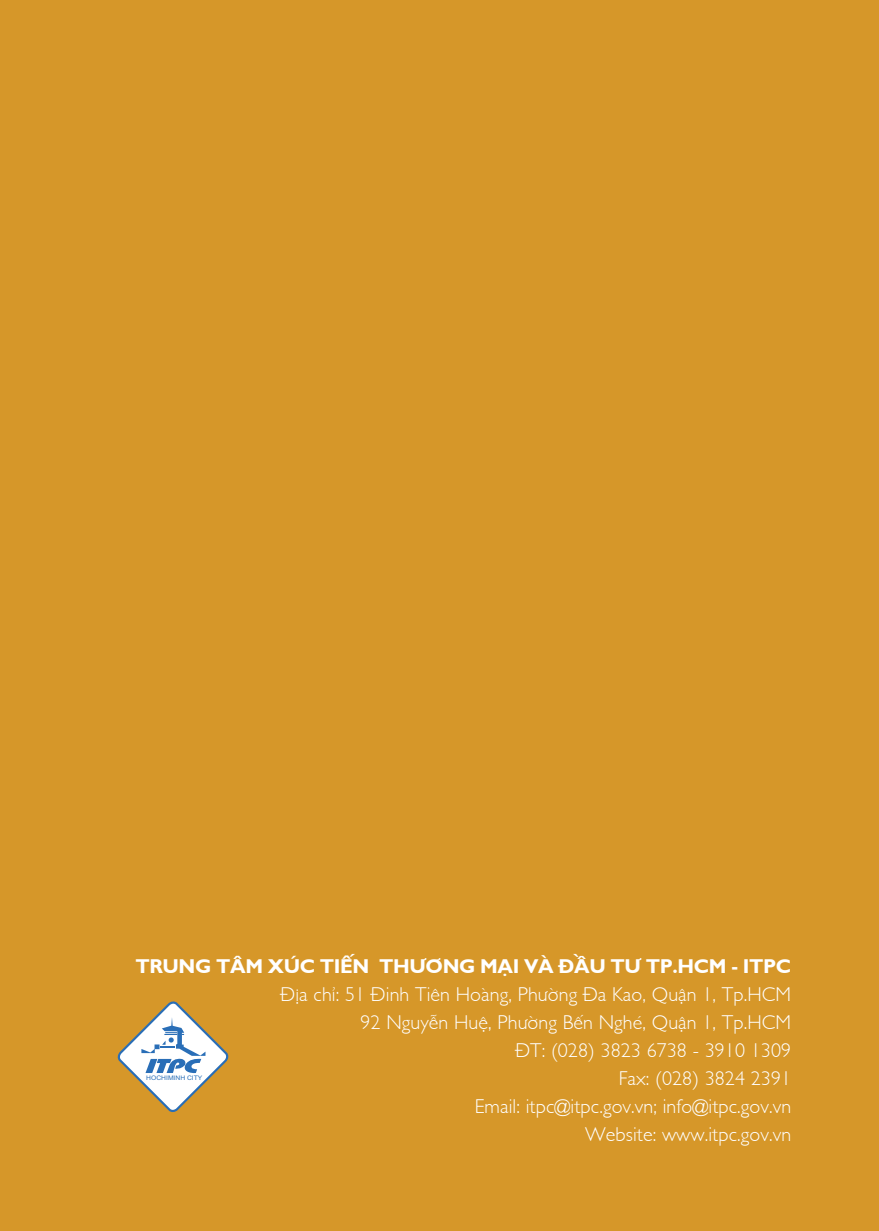
<style>
.page{position:relative;width:879px;height:1231px;background:#fff}
.page>*{position:absolute;margin:0;border:0;box-sizing:border-box;transform-origin:0 0}
.content{font:300 20px "SFU Gill Sans";letter-spacing:.005em;color:#fff}
.content-2{font:700 20px "SFU Gill Sans";letter-spacing:-.02em;color:#fff}
.t1{font:6.2px "Arial";color:#296eb7;scale:1.08 1}
</style>
<div class="page">
<div style="left:0;top:0;width:879px;height:1230px;background:#d69729"></div>
<svg style="left:118px;top:1001px;width:110px;height:110px"></svg>
<p class="content-2" style="left:135px;top:949px;width:657px">TRUNG TÂM XÚC TIẾN THƯƠNG MẠI VÀ ĐẦU TƯ TP.HCM - ITPC</p>
<p class="content" style="left:280px;top:977px;width:512px">Địa chỉ: 51 Đinh Tiên Hoàng, Phường Đa Kao, Quận 1, Tp.HCM</p>
<p class="content" style="left:360px;top:1005px;width:432px">92 Nguyễn Huệ, Phường Bến Nghé, Quận 1, Tp.HCM</p>
<p class="content" style="left:515px;top:1033px;width:277px">ĐT: (028) 3823 6738 - 3910 1309</p>
<p class="content" style="left:619px;top:1061px;width:174px">Fax: (028) 3824 2391</p>
<p class="content" style="left:475px;top:1089px;width:318px">Email: itpc@itpc.gov.vn; info@itpc.gov.vn</p>
<p class="content" style="left:585px;top:1117px;width:207px">Website: www.itpc.gov.vn</p>
<p class="t1" style="left:146px;top:1073px;width:54px">HOCHIMINH CITY</p>
</div>
